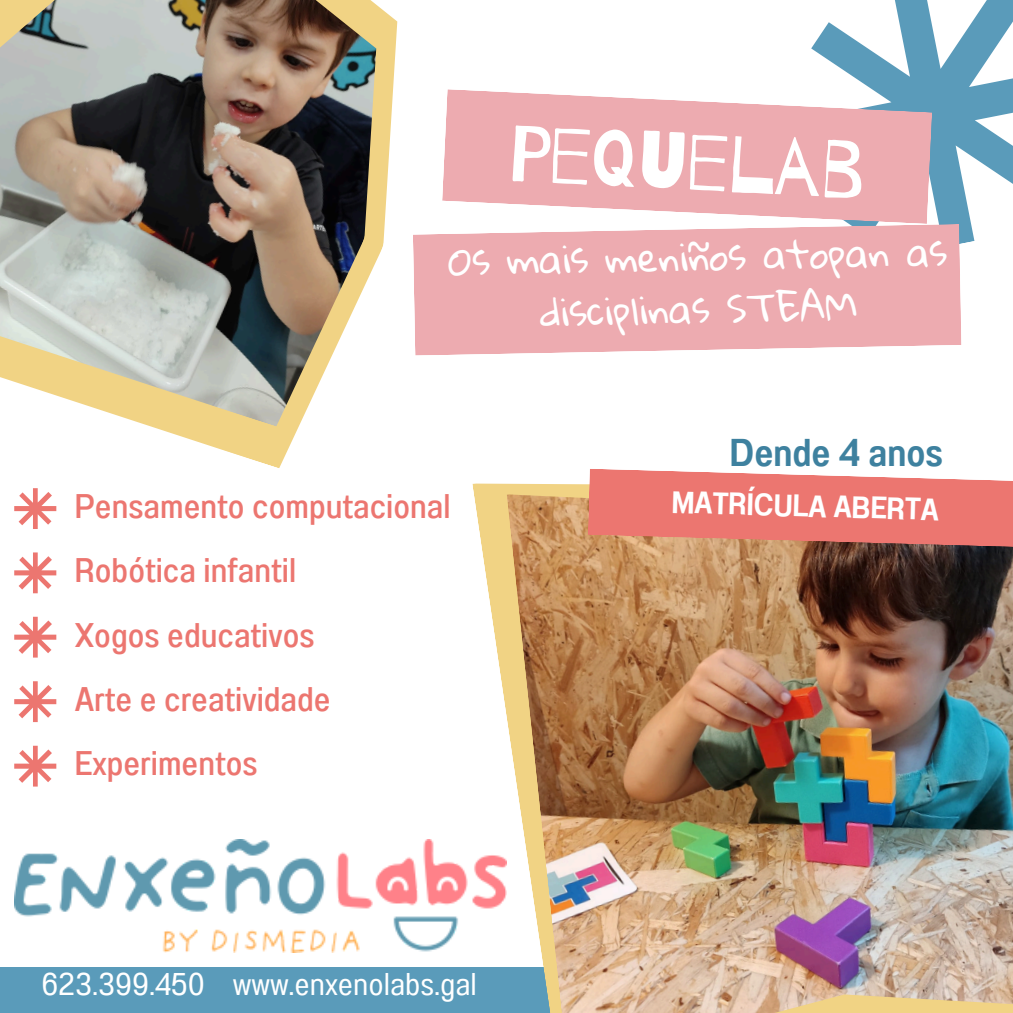
<style>
.page{position:relative;width:1013px;height:1013px;background:#fff}
.page>*{position:absolute;margin:0;border:0;box-sizing:border-box;transform-origin:0 0}
.t1{font:79.62px "Barrio";color:#fff}
.t2{font:38.75px "Anantason Semi Bold Wd 75";color:#3e819f}
.t3{font:37.5px/52.6px "Gloria Hallelujah";color:#fff;text-align:center}
.t4{font:34.12px "Anantason Medium Wd 75";color:#ec7670}
.t5{font:31.38px "Anantason Wd 75";color:#fff}
.t6{font:31px "Anantason Semi Bold Wd 75";color:#fff}
</style>
<div class="page">
<div style="left:0;top:967px;width:1012px;height:45px;background:#5a9bba"></div>
<svg style="left:472px;top:483px;width:116px;height:227px;fill:#f1d384"></svg>
<img style="left:506px;top:494px;width:506px;height:518px">
<svg style="left:150px;top:4px;width:247px;height:464px"></svg>
<img style="left:0;top:0;width:376px;height:426px">
<svg style="left:811px;top:0;width:201px;height:244px;fill:#5a9bba"></svg>
<svg style="left:442px;top:89px;width:490px;height:135px;fill:#edabb0"></svg>
<svg style="left:413px;top:224px;width:548px;height:131px;background:#eeb1b6"></svg>
<svg style="left:588px;top:469px;width:424px;height:79px;background:#e78279"></svg>
<svg style="left:14px;top:488px;width:42px;height:41px"></svg>
<svg style="left:14px;top:552px;width:42px;height:41px"></svg>
<svg style="left:14px;top:616px;width:42px;height:41px"></svg>
<svg style="left:14px;top:681px;width:42px;height:41px"></svg>
<svg style="left:14px;top:745px;width:42px;height:41px"></svg>
<img style="left:15px;top:839px;width:491px;height:113px">
<h3 class="t1" style="left:511px;top:110px;width:358px;rotate:3deg">Pequelab</h3>
<p class="t3" style="left:448px;top:236px;width:500px;rotate:-1deg">Os mais meniños atopan as disciplinas STEAM</p>
<h2 class="t2" style="left:730px;top:429px;width:214px">Dende 4 anos</h2>
<h4 class="t4" style="left:75px;top:486px;width:377px">Pensamento computacional</h4>
<p class="t6" style="left:672px;top:483px;width:269px;rotate:2deg">MATRÍCULA ABERTA</p>
<h5 class="t4" style="left:75px;top:550px;width:223px">Robótica infantil</h5>
<h5 class="t4" style="left:75px;top:614px;width:241px">Xogos educativos</h5>
<p class="t4" style="left:75px;top:679px;width:257px">Arte e creatividade</p>
<h5 class="t4" style="left:75px;top:743px;width:184px">Experimentos</h5>
<p class="t5" style="left:41px;top:966px;width:437px">623.399.450 www.enxenolabs.gal</p>
</div>
